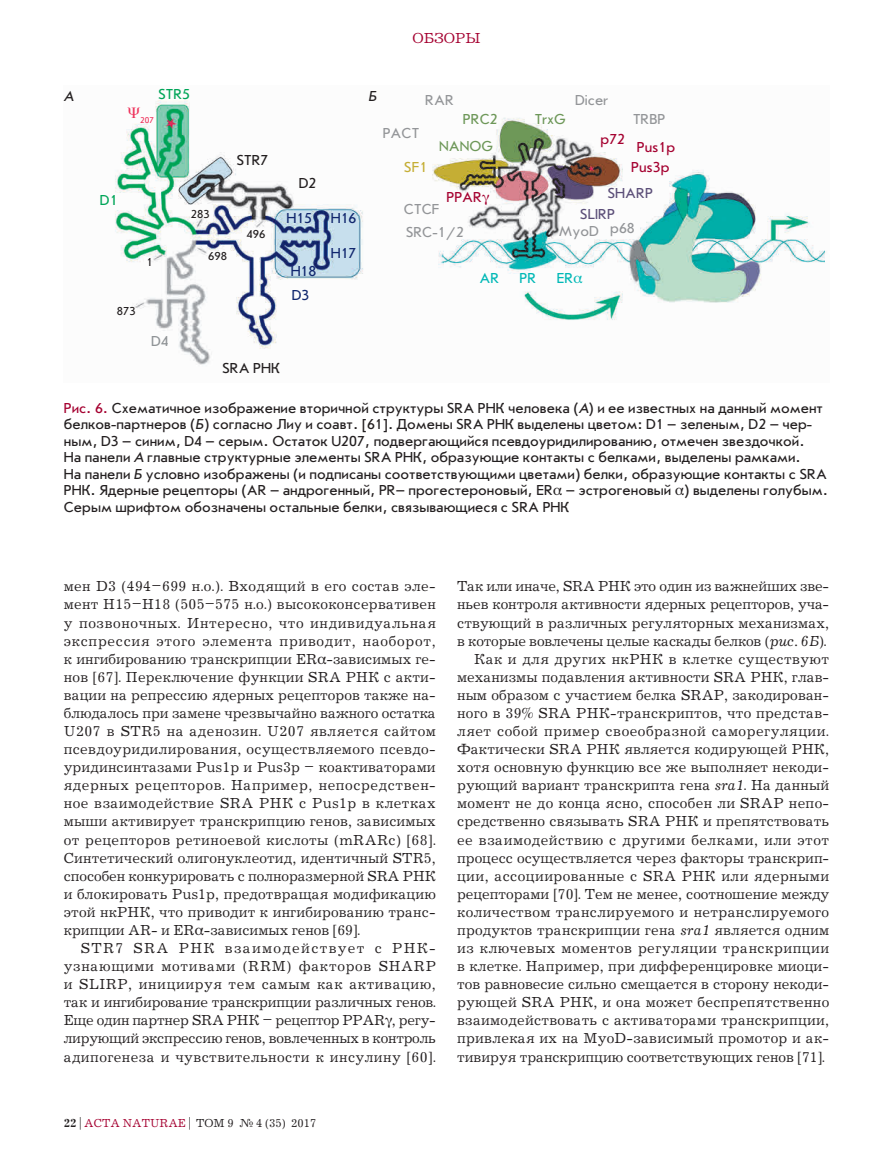
<style>
.page{position:relative;width:893px;height:1170px;background:#fff}
.page>*{position:absolute;margin:0;border:0;box-sizing:border-box;transform-origin:0 0}
.Текст{font:15px/18px "Journal C";color:#231f20;text-align:justify}
.Подпись_Фото{font:15px/16.5px "Journal Sans C";color:#231f20}
.Подпись_Фото-2{font:15px "Journal Sans C";color:#939598}
.Подпись_Фото-3{font:15px "Journal Sans C";color:#a50231}
.Подпись_Фото-4{font:15px "Journal Sans C";color:#6d9758}
.Подпись_Фото-5{font:15px "Journal Sans C";color:#11276e}
.Подпись_Фото-6{font:15px "Journal Sans C";color:#5b4e78}
.Подпись_Фото-7{font:15px "Journal Sans C";color:#00b8b6}
.t1{font:15px "Journal C";color:#a50231}
.Подпись_Фото-8{font:15px "Journal Sans C";color:#00a558}
.Подпись_Фото-9{font:15px "Journal Sans C";color:#c5ae35}
.Подпись_Фото-10{font:italic 15px "Journal Sans C";color:#231f20}
.Подпись_Фото-11{font:15px "Journal Sans C";color:#11286f}
.Подпись_Фото-12{font:15px "Journal Sans C";color:#8f9396}
.t2{font:12px "Journal C";color:#231f20}
.Подпись_Фото-13{font:12px "Journal Sans C";color:#231f20}
.Подпись_Фото-14{font:8.7px "Journal Sans C";color:#ee335c}
.s1{font-family:"Newton C Pro"}
.s2{color:#a50231}
.s3{font-style:italic}
.s4{font-weight:700}
</style>
<div class="page">
<img style="left:115px;top:100px;width:710px;height:265px">
<p class="Подпись_Фото-8" style="left:158px;top:87px;width:34px">STR5</p>
<p class="Подпись_Фото-10" style="left:64px;top:88px;width:11px">A</p>
<p class="Подпись_Фото-10" style="left:368px;top:88px;width:10px">Б</p>
<p class="t1" style="left:412px;top:31px;width:70px">ОБЗОРЫ</p>
<p class="Подпись_Фото-2" style="left:425px;top:93px;width:30px">RAR</p>
<p class="Подпись_Фото-2" style="left:575px;top:93px;width:35px">Dicer</p>
<p class="Подпись_Фото-14" style="left:128px;top:116px;width:28px"><sup>Ψ</sup>207</p>
<p class="Подпись_Фото-8" style="left:100px;top:193px;width:19px">D1</p>
<p class="Подпись_Фото-13" style="left:146px;top:256px;width:8px">1</p>
<p class="Подпись_Фото-13" style="left:117px;top:305px;width:20px">873</p>
<p class="Подпись_Фото-12" style="left:151px;top:333px;width:19px">D4</p>
<p class="Подпись_Фото" style="left:237px;top:152px;width:34px">STR7</p>
<p class="Подпись_Фото-13" style="left:191px;top:208px;width:20px">283</p>
<p class="Подпись_Фото-13" style="left:208px;top:249px;width:20px">698</p>
<p class="Подпись_Фото-13" style="left:247px;top:228px;width:20px">496</p>
<p class="Подпись_Фото" style="left:299px;top:175px;width:19px">D2</p>
<p class="Подпись_Фото-5" style="left:286px;top:211px;width:27px">H15</p>
<p class="Подпись_Фото-5" style="left:291px;top:264px;width:27px">H18</p>
<p class="Подпись_Фото-11" style="left:292px;top:287px;width:19px">D3</p>
<p class="Подпись_Фото-5" style="left:331px;top:211px;width:27px">H16</p>
<p class="Подпись_Фото-5" style="left:331px;top:245px;width:27px">H17</p>
<p class="Подпись_Фото" style="left:222px;top:360px;width:59px">SRA РНК</p>
<p class="Подпись_Фото-2" style="left:383px;top:125px;width:38px">PACT</p>
<p class="Подпись_Фото-9" style="left:404px;top:159px;width:25px">SF1</p>
<p class="Подпись_Фото-4" style="left:463px;top:111px;width:36px">PRC2</p>
<p class="Подпись_Фото-4" style="left:439px;top:139px;width:56px">NANOG</p>
<p class="Подпись_Фото-4" style="left:535px;top:111px;width:33px">TrxG</p>
<p class="Подпись_Фото-2" style="left:633px;top:111px;width:34px">TRBP</p>
<p class="Подпись_Фото-3" style="left:601px;top:131px;width:26px">p72</p>
<p class="Подпись_Фото-3" style="left:637px;top:139px;width:40px">Pus1p</p>
<p class="Подпись_Фото-3" style="left:631px;top:160px;width:40px">Pus3p</p>
<p class="Подпись_Фото-6" style="left:608px;top:185px;width:47px">SHARP</p>
<p class="Подпись_Фото-6" style="left:580px;top:206px;width:36px">SLIRP</p>
<p class="Подпись_Фото-3" style="left:446px;top:190px;width:44px">PPAR<span class="s1">γ</span></p>
<p class="Подпись_Фото-2" style="left:404px;top:201px;width:37px">CTCF</p>
<p class="Подпись_Фото-2" style="left:406px;top:225px;width:60px">SRC-1/2</p>
<p class="Подпись_Фото-2" style="left:559px;top:224px;width:42px">MyoD</p>
<p class="Подпись_Фото-2" style="left:610px;top:220px;width:26px">p68</p>
<p class="Подпись_Фото-7" style="left:479px;top:270px;width:21px">AR</p>
<p class="Подпись_Фото-7" style="left:520px;top:270px;width:18px">PR</p>
<p class="Подпись_Фото-7" style="left:557px;top:270px;width:27px">ER<span class="s1">α</span></p>
<p class="Подпись_Фото" style="left:64px;top:400px;width:766px"><span class="s2">Рис. 6.</span> Схематичное изображение вторичной структуры SRA РНК человека (<span class="s3">А</span>) и ее известных на данный момент белков-партнеров (<span class="s3">Б</span>) согласно Лиу и соавт. [61]. Домены SRA РНК выделены цветом: D1 – зеленым, D2 – чер&shy;ным, D3 – синим, D4 – серым. Остаток U207, подвергающийся псевдоуридилированию, отмечен звездочкой.<br>На панели <span class="s3">A</span> главные структурные элементы SRA РНК, образующие контакты с белками, выделены рамками.<br>На панели <span class="s3">Б</span> условно изображены (и подписаны соответствующими цветами) белки, образующие контакты с SRA РНК. Ядерные рецепторы (AR – андрогенный, PR– прогестероновый, ER<span class="s1">α</span> – эстрогеновый <span class="s1">α</span>) выделены голубым.<br>Серым шрифтом обозначены остальные белки, связывающиеся с SRA РНК</p>
<p class="Текст" style="left:64px;top:578px;width:374px">мен D3 (494–699 н.о.). Входящий в его состав эле&shy;мент H15–H18 (505–575 н.о.) высококонсервативен у позвоночных. Интересно, что индивидуальная экспрессия этого элемента приводит, наоборот, к ингибированию транскрипции ER<span class="s1">α</span>-зависимых ге&shy;нов [67]. Переключение функции SRA РНК с акти&shy;вации на репрессию ядерных рецепторов также на&shy;блюдалось при замене чрезвычайно важного остатка U207 в STR5 на аденозин. U207 является сайтом псевдоуридилирования, осуществляемого псевдо&shy;уридинсинтазами Pus1p и Pus3p – коактиваторами ядерных рецепторов. Например, непосредствен&shy;ное взаимодействие SRA РНК с Pus1p в клетках мыши активирует транскрипцию генов, зависимых от рецепторов ретиноевой кислоты (mRARc) [68].<br>Синтетический олигонуклеотид, идентичный STR5, способен конкурировать с полноразмерной SRA РНК и блокировать Pus1p, предотвращая модификацию этой нкРНК, что приводит к ингибированию транс&shy;крипции AR- и ER<span class="s1">α</span>-зависимых генов [69].</p>
<p class="Текст" style="left:64px;top:939px;width:374px;text-indent:17px">STR7 SRA РНК взаимодействует с РНК&shy;узнающими мотивами (RRM) факторов SHARP и SLIRP, инициируя тем самым как активацию, так и ингибирование транскрипции различных генов.<br>Еще один партнер SRA РНК – рецептор PPAR<span class="s1">γ</span>, регу&shy;лирующий экспрессию генов, вовлеченных в контроль адипогенеза и чувствительности к инсулину [60].</p>
<p class="t2" style="left:64px;top:1116px;width:254px"><span class="s4">22</span> | <span class="s2">ACTA NATURAE</span> | ТОМ 9 № 4 (35) 2017</p>
<p class="Текст" style="left:457px;top:578px;width:374px">Так или иначе, SRA РНК это один из важнейших зве&shy;ньев контроля активности ядерных рецепторов, уча&shy;ствующий в различных регуляторных механизмах, в которые вовлечены целые каскады белков (<span class="s3">рис. 6Б</span>).</p>
<p class="Текст" style="left:457px;top:650px;width:374px;text-indent:17px">Как и для других нкРНК в клетке существуют механизмы подавления активности SRA РНК, глав&shy;ным образом с участием белка SRAP, закодирован&shy;ного в 39% SRA РНК-транскриптов, что представ&shy;ляет собой пример своеобразной саморегуляции.<br>Фактически SRA РНК является кодирующей РНК, хотя основную функцию все же выполняет некоди&shy;рующий вариант транскрипта гена <span class="s3">sra1</span>. На данный момент не до конца ясно, способен ли SRAP непо&shy;средственно связывать SRA РНК и препятствовать ее взаимодействию с другими белками, или этот процесс осуществляется через факторы транскрип&shy;ции, ассоциированные с SRA РНК или ядерными рецепторами [70]. Тем не менее, соотношение между количеством транслируемого и нетранслируемого продуктов транскрипции гена <span class="s3">sra1</span> является одним из ключевых моментов регуляции транскрипции в клетке. Например, при дифференцировке миоци&shy;тов равновесие сильно смещается в сторону некоди&shy;рующей SRA РНК, и она может беспрепятственно взаимодействовать с активаторами транскрипции, привлекая их на MyoD-зависимый промотор и ак&shy;тивируя транскрипцию соответствующих генов [71].</p>
</div>
